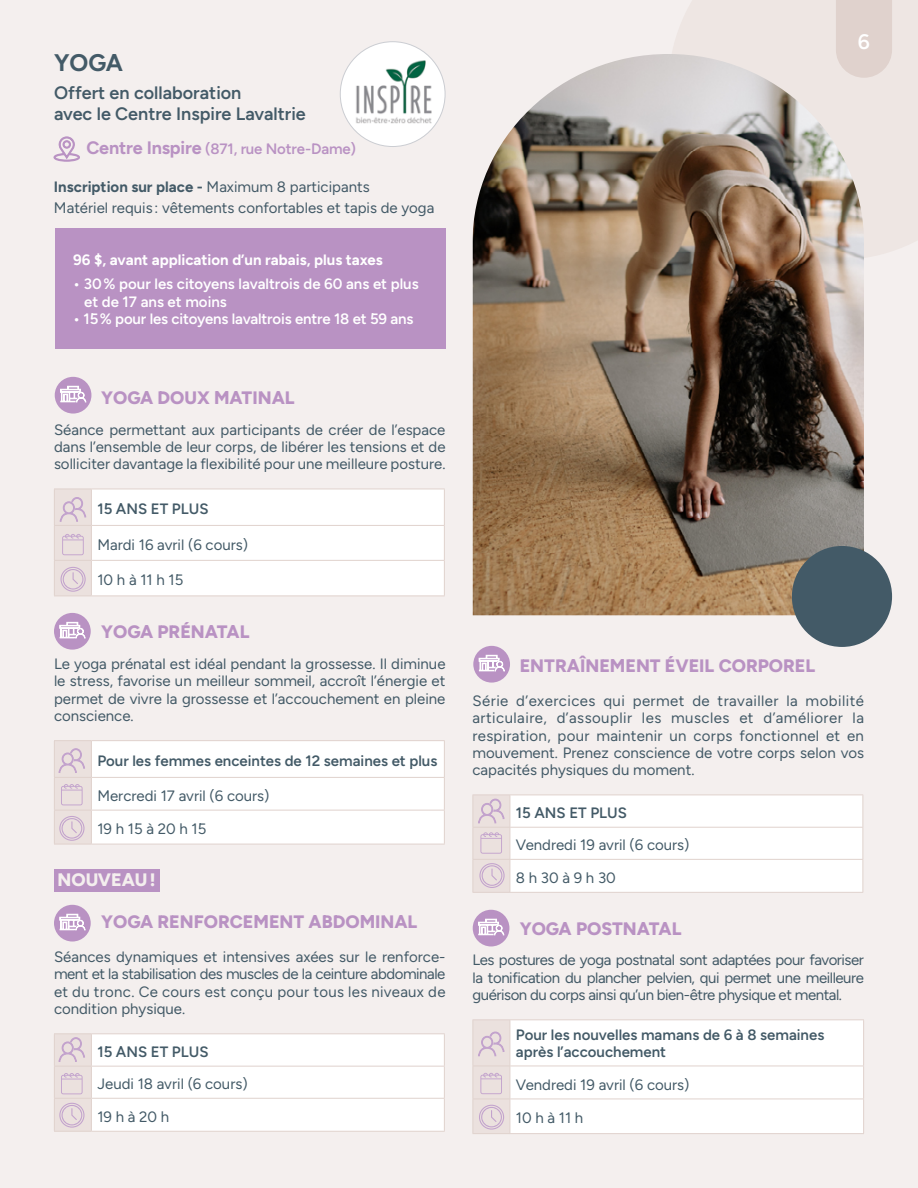
<style>
.page{position:relative;width:918px;height:1188px;background:#f4efee}
.page>*{position:absolute;margin:0;border:0;box-sizing:border-box;transform-origin:0 0}
.t1{font:700 24px "Figtree";color:#435a67}
.t2{font:600 21px "Figtree";color:#fff}
.t3{font:800 18px "Figtree";color:#b992c3}
.t4{font:600 18px/21px "Figtree";color:#435a67}
.t5{font:800 18px "Figtree";color:#f4efee}
.t6{font:15px/17.2px "Figtree";color:#435a67;text-align:justify}
.t7{font:600 15px/17.2px "Figtree";color:#435a67}
.t8{font:600 15px/17.2px "Figtree";letter-spacing:-.005em;color:#fff}
.t9{font:700 15px "Figtree";color:#fff}
.t10{font:600 15px "Figtree";letter-spacing:-.01em;color:#b992c3}
.s1{font-weight:700;font-size:18px}
.s2{font-weight:700}
</style>
<div class="page">
<div style="left:54px;top:870px;width:106px;height:22px;background:#b992c3"></div>
<div style="left:672px;top:0;width:246px;height:258px;background:#eee6e3"></div>
<div style="left:55px;top:228px;width:391px;height:121px;background:#b992c3"></div>
<hr style="left:54px;top:596px;width:37px;height:1px;background:#e0d2cd">
<hr style="left:444px;top:489px;width:1px;height:36px;background:#e0d2cd">
<hr style="left:444px;top:526px;width:1px;height:34px;background:#e0d2cd">
<hr style="left:444px;top:561px;width:1px;height:35px;background:#e0d2cd">
<hr style="left:91px;top:525px;width:354px;height:1px;background:#e0d2cd">
<hr style="left:91px;top:560px;width:354px;height:1px;background:#e0d2cd">
<hr style="left:91px;top:596px;width:354px;height:1px;background:#e0d2cd">
<hr style="left:54px;top:740px;width:37px;height:1px;background:#e0d2cd">
<hr style="left:54px;top:844px;width:37px;height:1px;background:#e0d2cd">
<hr style="left:91px;top:740px;width:354px;height:1px;background:#e0d2cd">
<hr style="left:444px;top:741px;width:1px;height:36px;background:#e0d2cd">
<hr style="left:444px;top:778px;width:1px;height:32px;background:#e0d2cd">
<hr style="left:444px;top:810px;width:1px;height:34px;background:#e0d2cd">
<hr style="left:91px;top:777px;width:354px;height:1px;background:#e0d2cd">
<hr style="left:91px;top:844px;width:354px;height:1px;background:#e0d2cd">
<hr style="left:54px;top:1033px;width:37px;height:1px;background:#e0d2cd">
<hr style="left:54px;top:1131px;width:37px;height:1px;background:#e0d2cd">
<hr style="left:91px;top:1033px;width:354px;height:1px;background:#e0d2cd">
<hr style="left:444px;top:1034px;width:1px;height:32px;background:#e0d2cd">
<hr style="left:444px;top:1067px;width:1px;height:31px;background:#e0d2cd">
<hr style="left:444px;top:1099px;width:1px;height:32px;background:#e0d2cd">
<hr style="left:91px;top:1066px;width:354px;height:1px;background:#e0d2cd">
<hr style="left:91px;top:1098px;width:354px;height:1px;background:#e0d2cd">
<hr style="left:91px;top:1131px;width:354px;height:1px;background:#e0d2cd">
<div style="left:836px;top:0;width:56px;height:78px;background:#e0d2cd"></div>
<hr style="left:472px;top:795px;width:1px;height:32px;background:#e0d2cd">
<hr style="left:472px;top:828px;width:1px;height:31px;background:#e0d2cd">
<hr style="left:472px;top:860px;width:1px;height:32px;background:#e0d2cd">
<hr style="left:472px;top:827px;width:38px;height:1px;background:#e0d2cd">
<hr style="left:472px;top:859px;width:38px;height:1px;background:#e0d2cd">
<hr style="left:472px;top:892px;width:38px;height:1px;background:#e0d2cd">
<hr style="left:510px;top:892px;width:353px;height:1px;background:#e0d2cd">
<hr style="left:472px;top:1020px;width:1px;height:46px;background:#e0d2cd">
<hr style="left:472px;top:1066px;width:1px;height:33px;background:#e0d2cd">
<hr style="left:472px;top:1099px;width:1px;height:34px;background:#e0d2cd">
<hr style="left:472px;top:1019px;width:38px;height:1px;background:#e0d2cd">
<hr style="left:472px;top:1133px;width:38px;height:1px;background:#e0d2cd">
<hr style="left:510px;top:1019px;width:354px;height:1px;background:#e0d2cd">
<div style="left:340px;top:42px;width:105px;height:105px;background:#fff;border-radius:50%"></div>
<img style="left:356px;top:60px;width:76px;height:63px">
<svg style="left:473px;top:795px;width:390px;height:97px;background:#fbf9fa"></svg>
<svg style="left:54px;top:741px;width:390px;height:103px;background:#fbf9f9"></svg>
<svg style="left:54px;top:489px;width:390px;height:107px;background:#fbf9f9"></svg>
<svg style="left:473px;top:1020px;width:391px;height:114px;background:#fbfafa"></svg>
<div style="left:473px;top:910px;width:36px;height:36px;background:#b992c3;border-radius:50%"></div>
<svg style="left:478px;top:919px;width:26px;height:16px"></svg>
<div style="left:55px;top:377px;width:36px;height:37px;background:#b992c3;border-radius:50%"></div>
<svg style="left:60px;top:386px;width:26px;height:16px"></svg>
<div style="left:54px;top:613px;width:37px;height:37px;background:#b992c3;border-radius:50%"></div>
<svg style="left:60px;top:622px;width:25px;height:16px"></svg>
<div style="left:473px;top:646px;width:37px;height:37px;background:#b992c3;border-radius:50%"></div>
<svg style="left:479px;top:655px;width:26px;height:16px"></svg>
<img style="left:472px;top:54px;width:392px;height:561px">
<svg style="left:54px;top:1034px;width:390px;height:97px;background:#fbf9fa"></svg>
<div style="left:54px;top:905px;width:37px;height:37px;background:#b992c3;border-radius:50%"></div>
<svg style="left:60px;top:914px;width:25px;height:16px"></svg>
<div style="left:792px;top:546px;width:100px;height:101px;background:#435a67;border-radius:50%"></div>
<svg style="left:54px;top:137px;width:26px;height:25px"></svg>
<h1 class="t1" style="left:54px;top:49px;width:70px">YOGA</h1>
<p class="t4" style="left:54px;top:82px;width:253px">Offert en collaboration<br>avec le Centre Inspire Lavaltrie</p>
<p class="t10" style="left:86px;top:141px;width:271px"><span class="s1">Centre Inspire</span> (871, rue Notre-Dame)</p>
<p class="t6" style="left:54px;top:176px;width:382px;line-height:20.7px"><span class="s2">Inscription sur place -</span> Maximum 8 participants<br>Matériel requis : vêtements confortables et tapis de yoga</p>
<p class="t9" style="left:73px;top:252px;width:311px">96 $, avant application d’un rabais, plus taxes</p>
<p class="t8" style="left:84px;top:276px;width:336px;text-indent:-11px">• 30% pour les citoyens lavaltrois de 60 ans et plus et de 17 ans et moins</p>
<p class="t8" style="left:73px;top:310px;width:342px">• 15% pour les citoyens lavaltrois entre 18 et 59 ans</p>
<p class="t3" style="left:101px;top:387px;width:195px">YOGA DOUX MATINAL</p>
<p class="t6" style="left:54px;top:421px;width:393px">Séance permettant aux participants de créer de l’espace dans l’ensemble de leur corps, de libérer les tensions et de solliciter davantage la flexibilité pour une meilleure posture.</p>
<p class="t7" style="left:97px;top:501px;width:113px">15 ANS ET PLUS</p>
<p class="t6" style="left:97px;top:536px;width:152px">Mardi 16 avril (6 cours)</p>
<p class="t6" style="left:97px;top:571px;width:87px">10 h à 11 h 15</p>
<p class="t3" style="left:101px;top:622px;width:150px">YOGA PRÉNATAL</p>
<p class="t6" style="left:54px;top:655px;width:393px">Le yoga prénatal est idéal pendant la grossesse. Il diminue le stress, favorise un meilleur sommeil, accroît l’énergie et permet de vivre la grossesse et l’accouchement en pleine conscience.</p>
<p class="t7" style="left:97px;top:752px;width:342px">Pour les femmes enceintes de 12 semaines et plus</p>
<p class="t6" style="left:97px;top:787px;width:174px">Mercredi 17 avril (6 cours)</p>
<p class="t6" style="left:97px;top:820px;width:110px">19 h 15 à 20 h 15</p>
<p class="t5" style="left:58px;top:870px;width:99px">NOUVEAU!</p>
<p class="t3" style="left:101px;top:911px;width:318px">YOGA RENFORCEMENT ABDOMINAL</p>
<p class="t6" style="left:54px;top:948px;width:393px">Séances dynamiques et intensives axées sur le renforce&shy;ment et la stabilisation des muscles de la ceinture abdominale et du tronc. Ce cours est conçu pour tous les niveaux de condition physique.</p>
<p class="t7" style="left:97px;top:1043px;width:113px">15 ANS ET PLUS</p>
<p class="t6" style="left:97px;top:1068px;width:152px;line-height:32.5px">Jeudi 18 avril (6 cours)<br>19 h à 20 h</p>
<h2 class="t2" style="left:858px;top:30px;width:14px">6</h2>
<p class="t3" style="left:520px;top:655px;width:297px">ENTRAÎNEMENT ÉVEIL CORPOREL</p>
<p class="t6" style="left:472px;top:692px;width:393px">Série d’exercices qui permet de travailler la mobilité articulaire, d’assouplir les muscles et d’améliorer la respiration, pour maintenir un corps fonctionnel et en mouvement. Prenez conscience de votre corps selon vos capacités physiques du moment.</p>
<p class="t7" style="left:516px;top:804px;width:113px">15 ANS ET PLUS</p>
<p class="t6" style="left:516px;top:829px;width:175px;line-height:32.5px">Vendredi 19 avril (6 cours)<br>8 h 30 à 9 h 30</p>
<p class="t3" style="left:520px;top:918px;width:163px">YOGA POSTNATAL</p>
<p class="t6" style="left:472px;top:952px;width:393px">Les postures de yoga postnatal sont adaptées pour favoriser la tonification du plancher pelvien, qui permet une meilleure guérison du corps ainsi qu’un bien-être physique et mental.</p>
<p class="t7" style="left:516px;top:1026px;width:310px">Pour les nouvelles mamans de 6 à 8 semaines après l’accouchement</p>
<p class="t6" style="left:516px;top:1076px;width:175px">Vendredi 19 avril (6 cours)</p>
<p class="t6" style="left:516px;top:1110px;width:69px">10 h à 11 h</p>
</div>
